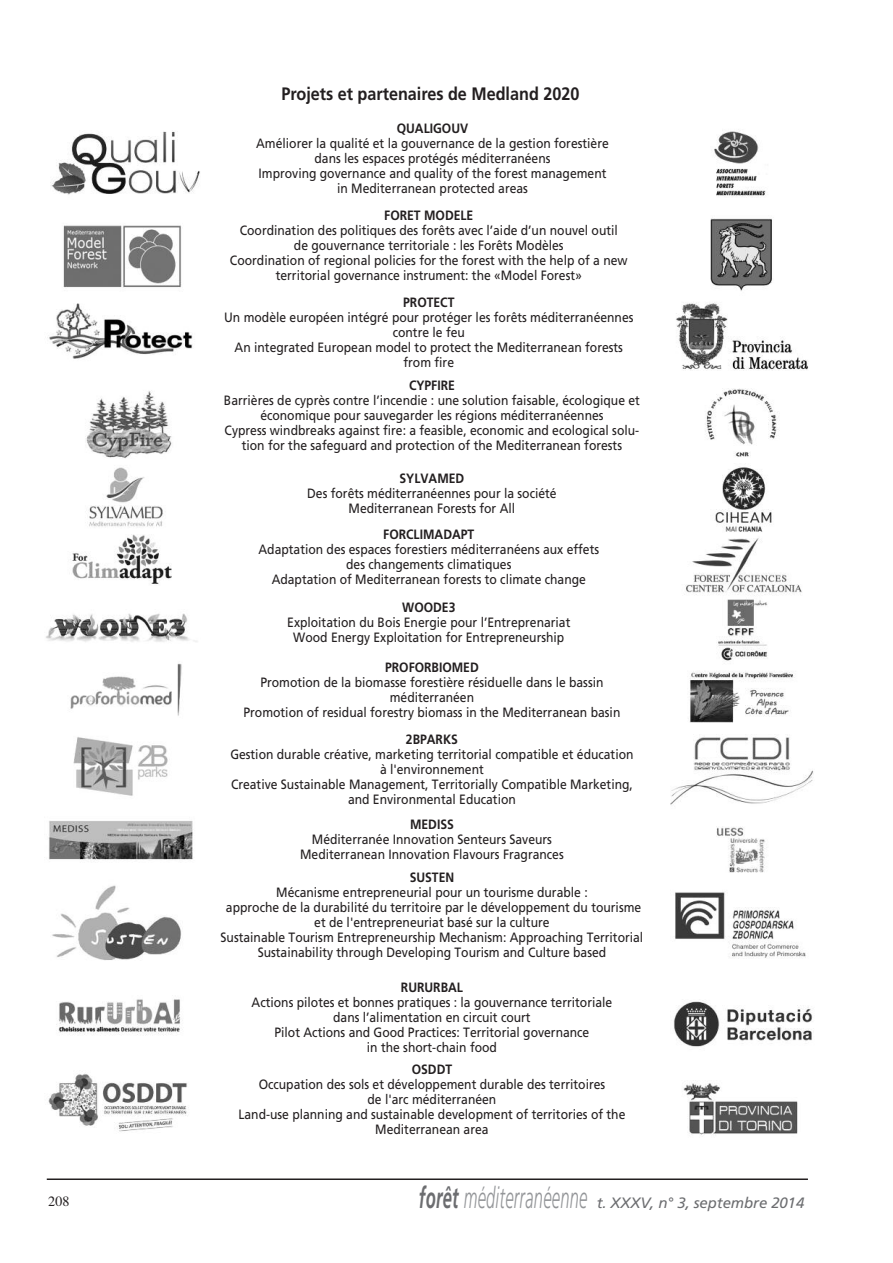
<style>
.page{position:relative;width:893px;height:1263px;background:#fff}
.page>*{position:absolute;margin:0;border:0;box-sizing:border-box;transform-origin:0 0}
.t1{font:700 18px "Frutiger";color:#231f20;scale:.9 1}
.t2{font:italic 15px "Frutiger";letter-spacing:-.005em;color:#6c6d70}
.t3{font:14.25px "Times";color:#231f20}
.t4{font:13.5px/15px "Frutiger";color:#231f20;text-align:center;scale:.9 1}
.t5{font:700 13.5px "Frutiger";color:#231f20;scale:.9 1}
.s1{font-weight:700;font-size:29.7px}
.s2{font-weight:300;font-size:29.7px;color:#939598}
</style>
<div class="page">
<hr style="left:47px;top:1178px;width:761px;height:2px;background:#231f20">
<img style="left:46px;top:131px;width:154px;height:1001px">
<img style="left:670px;top:131px;width:143px;height:1004px">
<h1 class="t1" style="left:281px;top:87px;width:332px">Projets et partenaires de Medland 2020</h1>
<p class="t5" style="left:397px;top:123px;width:81px">QUALIGOUV</p>
<p class="t4" style="left:256px;top:137px;width:393px">Améliorer la qualité et la gouvernance de la gestion forestière dans les espaces protégés méditerranéens<br>Improving governance and quality of the forest management in Mediterranean protected areas</p>
<p class="t5" style="left:384px;top:210px;width:100px">FORET MODELE</p>
<p class="t4" style="left:230px;top:224px;width:443px">Coordination des politiques des forêts avec l’aide d’un nouvel outil<br>de gouvernance territoriale : les Forêts Modèles<br>Coordination of regional policies for the forest with the help of a new territorial governance instrument: the «Model Forest»</p>
<p class="t5" style="left:403px;top:297px;width:58px">PROTECT</p>
<p class="t4" style="left:224px;top:311px;width:456px">Un modèle européen intégré pour protéger les forêts méditerranéennes contre le feu<br>An integrated European model to protect the Mediterranean forests from fire</p>
<p class="t5" style="left:409px;top:380px;width:52px">CYPFIRE</p>
<p class="t4" style="left:224px;top:394px;width:464px">Barrières de cyprès contre l’incendie : une solution faisable, écologique et économique pour sauvegarder les régions méditerranéennes<br>Cypress windbreaks against fire: a feasible, economic and ecological solu&shy;tion for the safeguard and protection of the Mediterranean forests</p>
<p class="t5" style="left:400px;top:473px;width:73px">SYLVAMED</p>
<p class="t4" style="left:307px;top:487px;width:279px">Des forêts méditerranéennes pour la société<br>Mediterranean Forests for All</p>
<p class="t5" style="left:383px;top:529px;width:103px">FORCLIMADAPT</p>
<p class="t4" style="left:259px;top:543px;width:380px">Adaptation des espaces forestiers méditerranéens aux effets des changements climatiques<br>Adaptation of Mediterranean forests to climate change</p>
<p class="t5" style="left:402px;top:601px;width:61px">WOODE3</p>
<p class="t4" style="left:287px;top:615px;width:316px">Exploitation du Bois Energie pour l’Entreprenariat<br>Wood Energy Exploitation for Entrepreneurship</p>
<p class="t5" style="left:385px;top:662px;width:106px">PROFORBIOMED</p>
<p class="t4" style="left:243px;top:676px;width:420px">Promotion de la biomasse forestière résiduelle dans le bassin méditerranéen<br>Promotion of residual forestry biomass in the Mediterranean basin</p>
<p class="t5" style="left:406px;top:733px;width:59px">2BPARKS</p>
<p class="t4" style="left:230px;top:747px;width:449px">Gestion durable créative, marketing territorial compatible et éducation à l'environnement<br>Creative Sustainable Management, Territorially Compatible Marketing, and Environmental Education</p>
<p class="t5" style="left:410px;top:819px;width:50px">MEDISS</p>
<p class="t4" style="left:300px;top:833px;width:294px">Méditerranée Innovation Senteurs Saveurs<br>Mediterranean Innovation Flavours Fragrances</p>
<p class="t5" style="left:410px;top:872px;width:51px">SUSTEN</p>
<p class="t4" style="left:221px;top:886px;width:471px">Mécanisme entrepreneurial pour un tourisme durable :<br>approche de la durabilité du territoire par le développement du tourisme et de l'entrepreneuriat basé sur la culture<br>Sustainable Tourism Entrepreneurship Mechanism: Approaching Territorial Sustainability through Developing Tourism and Culture based</p>
<p class="t5" style="left:401px;top:982px;width:70px">RURURBAL</p>
<p class="t4" style="left:252px;top:996px;width:402px">Actions pilotes et bonnes pratiques : la gouvernance territoriale dans l’alimentation en circuit court<br>Pilot Actions and Good Practices: Territorial governance<br>in the short-chain food</p>
<p class="t5" style="left:412px;top:1064px;width:46px">OSDDT</p>
<p class="t4" style="left:238px;top:1078px;width:431px">Occupation des sols et développement durable des territoires<br>de l'arc méditerranéen<br>Land-use planning and sustainable development of territories of the Mediterranean area</p>
<p class="t3" style="left:48px;top:1193px;width:23px">208</p>
<p class="t2" style="left:419px;top:1197px;width:387px"><span class="s1">forêt</span> <span class="s2">méditerranéenne</span> t. XXXV, n° 3, septembre 2014</p>
</div>
